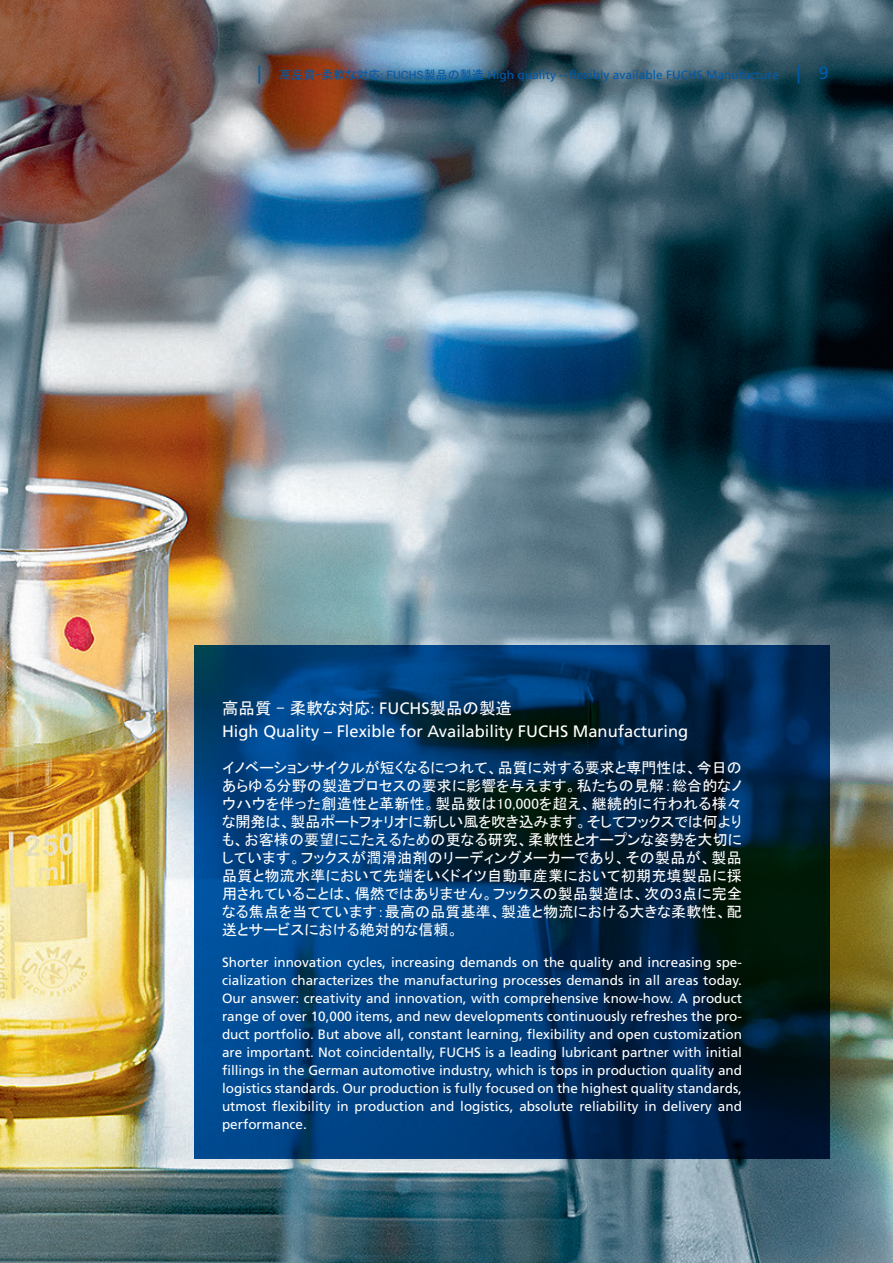
<style>
.page{position:relative;width:893px;height:1263px;background:#fff}
.page>*{position:absolute;margin:0;border:0;box-sizing:border-box;transform-origin:0 0}
.t1{font:16.5px "Frutiger LT Std";color:#fff}
.t2{font:16.5px "MS P Gothic";color:#fff}
.t3{font:15px/18px "MS P Gothic";letter-spacing:.01em;color:#fff;text-align:justify}
.t4{font:13.5px/18px "Frutiger LT Std";color:#fff;text-align:justify}
.t5{font:12px "Frutiger LT Std";color:#015aaa}
.s1{font-size:18px}
.s2{font-family:"MS P Gothic"}
.s3{font-family:"Frutiger LT Std"}
</style>
<div class="page">
<img style="left:0;top:0;width:893px;height:1263px">
<svg style="left:195px;top:646px;width:634px;height:512px;background:#00315f"></svg>
<p class="t5" style="left:258px;top:68px;width:573px"><span class="s1">|</span> <span class="s2">高品質-柔軟な対応: FUCHS製品の製造</span> High quality – flexibly available FUCHS Manufacture <span class="s1">| 9</span></p>
<p class="t2" style="left:222px;top:700px;width:291px">高品質 - 柔軟な対応: <span class="s3">FUCHS</span>製品の製造</p>
<p class="t1" style="left:222px;top:721px;width:468px">High Quality – Flexible for Availability FUCHS Manufacturing</p>
<p class="t3" style="left:222px;top:758px;width:521px">イノベーションサイクルが短くなるにつれて、品質に対する要求と専門性は、今日のあらゆる分野の製造プロセスの要求に影響を与えます。私たちの見解：総合的なノウハウを伴った創造性と革新性。製品数は10,000を超え、継続的に行われる様々な開発は、製品ポートフォリオに新しい風を吹き込みます。そしてフックスでは何よりも、お客様の要望にこたえるための更なる研究、柔軟性とオープンな姿勢を大切にしています。フックスが潤滑油剤のリーディングメーカーであり、その製品が、製品品質と物流水準において先端をいくドイツ自動車産業において初期充填製品に採用されていることは、偶然ではありません。フックスの製品製造は、次の3点に完全なる焦点を当てています：最高の品質基準、製造と物流における大きな柔軟性、配送とサービスにおける絶対的な信頼。</p>
<p class="t4" style="left:222px;top:953px;width:521px">Shorter innovation cycles, increasing demands on the quality and increasing spe&shy;cialization characterizes the manufacturing processes demands in all areas today.<br>Our answer: creativity and innovation, with comprehensive know-how. A product range of over 10,000 items, and new developments continuously refreshes the pro&shy;duct portfolio. But above all, constant learning, flexibility and open customization are important. Not coincidentally, FUCHS is a leading lubricant partner with initial fillings in the German automotive industry, which is tops in production quality and logistics standards. Our production is fully focused on the highest quality standards, utmost flexibility in production and logistics, absolute reliability in delivery and performance.</p>
</div>
